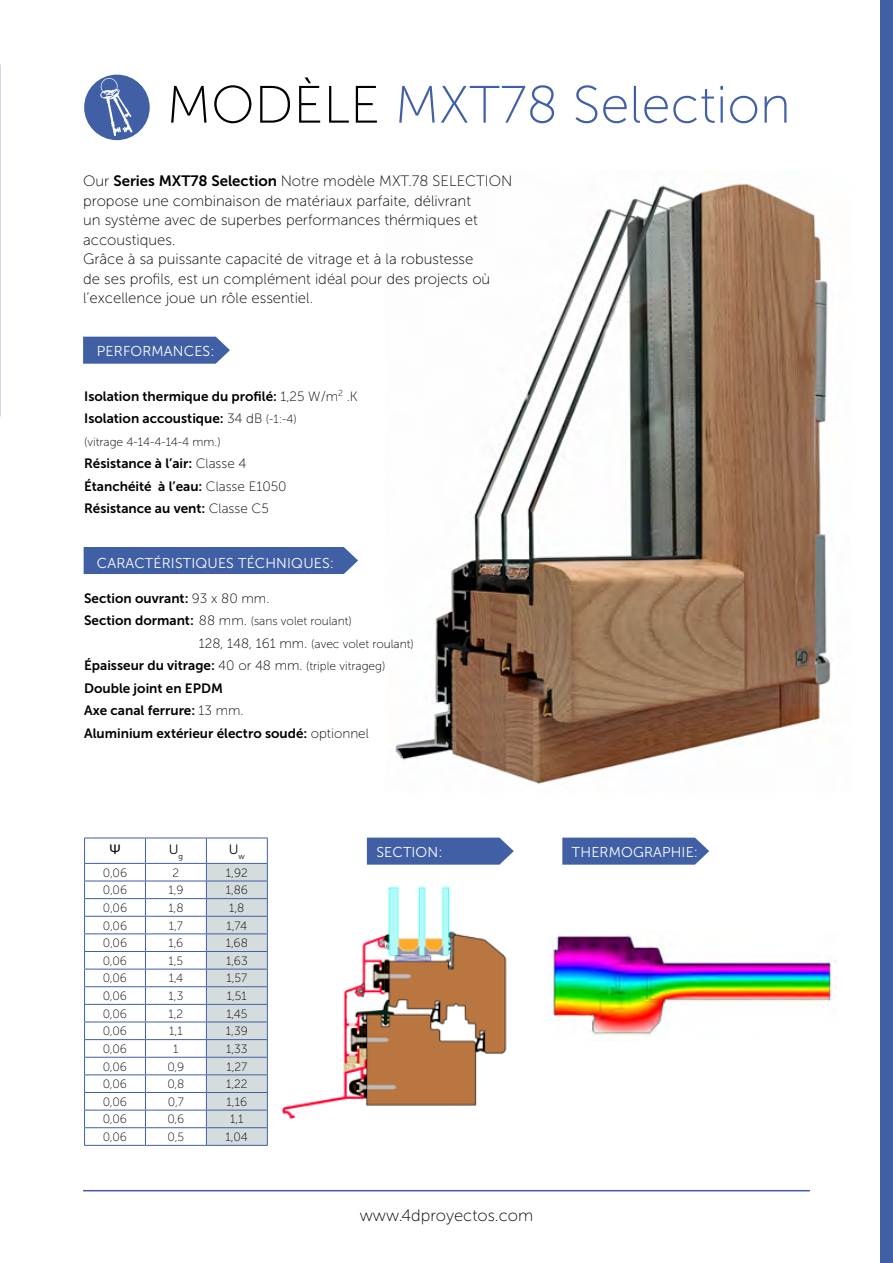
<style>
.page{position:relative;width:893px;height:1263px;background:#fff}
.page>*{position:absolute;margin:0;border:0;box-sizing:border-box;transform-origin:0 0}
.t1{font:52.5px "Museo Sans 100";color:#405fa5}
.t2{font:16.5px "Museo Sans 100";color:#000}
.t3{font:15px/19.5px "Museo Sans 100";color:#000}
.t4{font:14.25px "Museo Sans 300";letter-spacing:.01em;color:#fff}
.t5{font:13.5px/22.5px "Museo Sans 700";color:#000}
.t6{font:13.5px "Museo Sans 300";color:#000}
.t7{font:13.5px "Helvetica";color:#000}
.t8{font:12px/22.5px "Museo Sans 100";color:#000}
.s1{color:#000}
.s2{font-family:"Museo Sans 700"}
.s3{font-family:"Museo Sans 100"}
.s4{font-family:"Museo Sans 100";font-size:12px}
.s5{font-family:"Museo Sans 700";font-size:13.5px}
.s6{font-size:13.5px}
</style>
<div class="page">
<hr style="left:83px;top:1190px;width:727px;height:1px;background:#405fa5">
<div style="left:881px;top:0;width:12px;height:1263px;background:#405fa5"></div>
<img style="left:395px;top:183px;width:436px;height:601px">
<img style="left:281px;top:837px;width:226px;height:283px">
<img style="left:548px;top:933px;width:288px;height:103px">
<svg style="left:367px;top:838px;width:147px;height:27px;background:#4b68aa"></svg>
<svg style="left:562px;top:838px;width:147px;height:27px;background:#4b68aa"></svg>
<svg style="left:83px;top:337px;width:147px;height:27px;background:#4b68aa"></svg>
<div style="left:84px;top:547px;width:274px;height:27px;background:#405fa5"></div>
<div style="left:84px;top:75px;width:66px;height:65px;background:#405fa5;border-radius:50%"></div>
<svg style="left:100px;top:77px;width:33px;height:59px"></svg>
<hr style="left:84px;top:838px;width:61px;height:1px;background:#405fa5">
<hr style="left:145px;top:838px;width:61px;height:1px;background:#405fa5">
<hr style="left:84px;top:863px;width:61px;height:1px;background:#405fa5">
<hr style="left:145px;top:863px;width:61px;height:1px;background:#405fa5">
<hr style="left:84px;top:881px;width:61px;height:1px;background:#405fa5">
<hr style="left:145px;top:881px;width:61px;height:1px;background:#405fa5">
<hr style="left:84px;top:898px;width:61px;height:1px;background:#405fa5">
<hr style="left:145px;top:898px;width:61px;height:1px;background:#405fa5">
<hr style="left:84px;top:916px;width:61px;height:1px;background:#405fa5">
<hr style="left:145px;top:916px;width:61px;height:1px;background:#405fa5">
<hr style="left:84px;top:933px;width:61px;height:1px;background:#405fa5">
<hr style="left:145px;top:933px;width:61px;height:1px;background:#405fa5">
<hr style="left:84px;top:951px;width:61px;height:1px;background:#405fa5">
<hr style="left:145px;top:951px;width:61px;height:1px;background:#405fa5">
<hr style="left:84px;top:969px;width:61px;height:1px;background:#405fa5">
<hr style="left:145px;top:969px;width:61px;height:1px;background:#405fa5">
<hr style="left:84px;top:986px;width:61px;height:1px;background:#405fa5">
<hr style="left:145px;top:986px;width:61px;height:1px;background:#405fa5">
<hr style="left:84px;top:1004px;width:61px;height:1px;background:#405fa5">
<hr style="left:145px;top:1004px;width:61px;height:1px;background:#405fa5">
<hr style="left:84px;top:1021px;width:61px;height:1px;background:#405fa5">
<hr style="left:145px;top:1021px;width:61px;height:1px;background:#405fa5">
<hr style="left:84px;top:1039px;width:61px;height:1px;background:#405fa5">
<hr style="left:145px;top:1039px;width:61px;height:1px;background:#405fa5">
<hr style="left:84px;top:1057px;width:61px;height:1px;background:#405fa5">
<hr style="left:145px;top:1057px;width:61px;height:1px;background:#405fa5">
<hr style="left:84px;top:1074px;width:61px;height:1px;background:#405fa5">
<hr style="left:145px;top:1074px;width:61px;height:1px;background:#405fa5">
<hr style="left:84px;top:1092px;width:61px;height:1px;background:#405fa5">
<hr style="left:145px;top:1092px;width:61px;height:1px;background:#405fa5">
<hr style="left:84px;top:1110px;width:61px;height:1px;background:#405fa5">
<hr style="left:145px;top:1110px;width:61px;height:1px;background:#405fa5">
<hr style="left:84px;top:1127px;width:61px;height:1px;background:#405fa5">
<svg style="left:84px;top:838px;width:1px;height:307px"></svg>
<hr style="left:145px;top:1127px;width:61px;height:1px;background:#405fa5">
<svg style="left:145px;top:838px;width:1px;height:307px"></svg>
<svg style="left:206px;top:838px;width:62px;height:307px;background:#cbd3da"></svg>
<hr style="left:84px;top:1145px;width:61px;height:1px;background:#405fa5">
<hr style="left:145px;top:1145px;width:61px;height:1px;background:#405fa5">
<hr style="left:206px;top:1145px;width:62px;height:1px;background:#405fa5">
<svg style="left:0;top:64px;width:1px;height:106px"></svg>
<h1 class="t1" style="left:167px;top:77px;width:626px"><span class="s1">MODÈLE</span> MXT78 Selection</h1>
<p class="t3" style="left:83px;top:172px;width:431px">Our <span class="s2">Series MXT78 Selection</span> Notre modèle MXT.78 SELECTION propose une combinaison de matériaux parfaite, délivrant<br>un système avec de superbes performances thérmiques et accoustiques.<br>Grâce à sa puissante capacité de vitrage et à la robustesse<br>de ses profils, est un complément idéal pour des projects où l’excellence joue un rôle essentiel.</p>
<p class="t4" style="left:97px;top:343px;width:119px">PERFORMANCES:</p>
<p class="t5" style="left:84px;top:385px;width:275px">Isolation thermique du profilé: <span class="s3">1,25 W/m</span><sup>2</sup> <span class="s3">.K<br></span>Isolation accoustique: <span class="s3">34 dB</span> <span class="s4">(-1:-4)</span></p>
<p class="t8" style="left:84px;top:431px;width:138px">(vitrage 4-14-4-14-4 mm.)</p>
<p class="t5" style="left:84px;top:452px;width:204px">Résistance à l’air: <span class="s3">Classe 4<br></span>Étanchéité à l’eau: <span class="s3">Classe E1050<br></span>Résistance au vent: <span class="s3">Classe C5</span></p>
<p class="t4" style="left:97px;top:555px;width:239px">CARACTÉRISTIQUES TÉCHNIQUES:</p>
<p class="t5" style="left:84px;top:587px;width:187px">Section ouvrant: <span class="s3">93 x 80 mm.</span></p>
<p class="t8" style="left:199px;top:610px;width:216px;text-indent:-115px"><span class="s5">Section dormant:</span> <span class="s6">88 mm.</span> (sans volet roulant)<br><span class="s6">128, 148, 161 mm.</span> (avec volet roulant)</p>
<p class="t5" style="left:84px;top:654px;width:303px">Épaisseur du vitrage: <span class="s3">40 or 48 mm.</span> <span class="s4">(triple vitrageg)<br></span>Double joint en EPDM<br>Axe canal ferrure: <span class="s3">13 mm.<br></span>Aluminium extérieur électro soudé: <span class="s3">optionnel</span></p>
<p class="t7" style="left:109px;top:839px;width:13px">Ψ</p>
<p class="t6" style="left:169px;top:842px;width:16px">U<sub>g</sub></p>
<p class="t6" style="left:229px;top:842px;width:18px">U<sub>w</sub></p>
<p class="t8" style="left:103px;top:861px;width:26px">0,06</p>
<p class="t8" style="left:173px;top:861px;width:8px">2</p>
<p class="t8" style="left:226px;top:861px;width:23px">1,92</p>
<p class="t8" style="left:103px;top:879px;width:26px">0,06</p>
<p class="t8" style="left:168px;top:879px;width:17px">1,9</p>
<p class="t8" style="left:226px;top:879px;width:24px">1,86</p>
<p class="t8" style="left:103px;top:897px;width:26px">0,06</p>
<p class="t8" style="left:168px;top:897px;width:17px">1,8</p>
<p class="t8" style="left:229px;top:897px;width:17px">1,8</p>
<p class="t8" style="left:103px;top:914px;width:26px">0,06</p>
<p class="t8" style="left:169px;top:914px;width:16px">1,7</p>
<p class="t8" style="left:226px;top:914px;width:22px">1,74</p>
<p class="t8" style="left:103px;top:932px;width:26px">0,06</p>
<p class="t8" style="left:168px;top:932px;width:16px">1,6</p>
<p class="t8" style="left:226px;top:932px;width:24px">1,68</p>
<p class="t8" style="left:103px;top:949px;width:26px">0,06</p>
<p class="t8" style="left:169px;top:949px;width:16px">1,5</p>
<p class="t8" style="left:226px;top:949px;width:23px">1,63</p>
<p class="t8" style="left:103px;top:967px;width:26px">0,06</p>
<p class="t8" style="left:169px;top:967px;width:16px">1,4</p>
<p class="t8" style="left:226px;top:967px;width:22px">1,57</p>
<p class="t8" style="left:103px;top:985px;width:26px">0,06</p>
<p class="t8" style="left:169px;top:985px;width:16px">1,3</p>
<p class="t8" style="left:227px;top:985px;width:22px">1,51</p>
<p class="t8" style="left:103px;top:1002px;width:26px">0,06</p>
<p class="t8" style="left:169px;top:1002px;width:16px">1,2</p>
<p class="t8" style="left:226px;top:1002px;width:23px">1,45</p>
<p class="t8" style="left:103px;top:1020px;width:26px">0,06</p>
<p class="t8" style="left:169px;top:1020px;width:15px">1,1</p>
<p class="t8" style="left:226px;top:1020px;width:23px">1,39</p>
<p class="t8" style="left:103px;top:1038px;width:26px">0,06</p>
<p class="t8" style="left:173px;top:1038px;width:7px">1</p>
<p class="t8" style="left:226px;top:1038px;width:23px">1,33</p>
<p class="t8" style="left:103px;top:1055px;width:26px">0,06</p>
<p class="t8" style="left:167px;top:1055px;width:18px">0,9</p>
<p class="t8" style="left:226px;top:1055px;width:22px">1,27</p>
<p class="t8" style="left:103px;top:1073px;width:26px">0,06</p>
<p class="t8" style="left:167px;top:1073px;width:18px">0,8</p>
<p class="t8" style="left:226px;top:1073px;width:23px">1,22</p>
<p class="t8" style="left:103px;top:1090px;width:26px">0,06</p>
<p class="t8" style="left:168px;top:1090px;width:17px">0,7</p>
<p class="t8" style="left:227px;top:1090px;width:22px">1,16</p>
<p class="t8" style="left:103px;top:1108px;width:26px">0,06</p>
<p class="t8" style="left:168px;top:1108px;width:18px">0,6</p>
<p class="t8" style="left:230px;top:1108px;width:15px">1,1</p>
<p class="t8" style="left:103px;top:1126px;width:26px">0,06</p>
<p class="t8" style="left:168px;top:1126px;width:18px">0,5</p>
<p class="t8" style="left:226px;top:1126px;width:24px">1,04</p>
<p class="t4" style="left:376px;top:844px;width:68px">SECTION:</p>
<p class="t4" style="left:572px;top:844px;width:128px">THERMOGRAPHIE:</p>
<p class="t2" style="left:360px;top:1207px;width:175px">www.4dproyectos.com</p>
</div>
